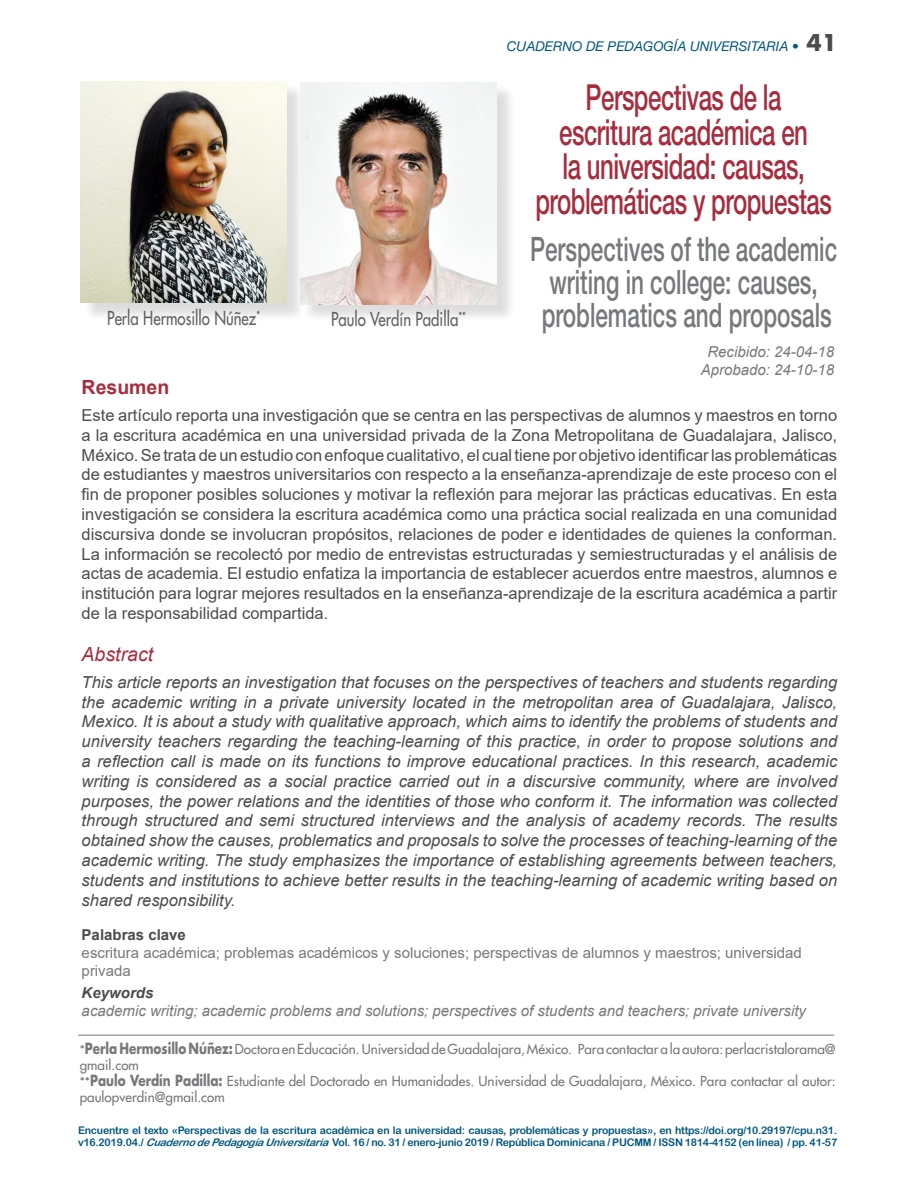
<style>
.page{position:relative;width:918px;height:1188px;background:#fff}
.page>*{position:absolute;margin:0;border:0;box-sizing:border-box;transform-origin:0 0}
.t1{font:500 36px/34.5px "Helvetica Neue";letter-spacing:-.02em;color:#a52e3e;text-align:center;scale:.67 1}
.t2{font:500 33.75px/33px "Helvetica Neue";color:#76787b;text-align:center;scale:.67 1}
.t3{font:italic 19.5px "Arial";color:#a52e3e}
.t4{font:700 19.5px "Arial";color:#a52e3e}
.t5{font:500 18.75px "Futura Std";color:#636366;scale:.8 1}
.t6{font:italic 16.5px/19.8px "Arial";color:#4b4c4d;text-align:justify}
.t7{font:16.5px/19.8px "Arial";color:#4b4c4d;text-align:justify}
.t8{font:italic 15px "Arial";color:#76787b}
.t9{font:15px/18px "Arial";color:#76787b}
.t10{font:700 15px "Arial";color:#4b4c4d}
.t11{font:italic 700 15px "Arial";color:#4b4c4d}
.t12{font:500 13.5px/16.2px "Futura Std";color:#76787b}
.t13{font:italic 13.5px "Helvetica Neue";color:#00577d}
.t14{font:10.5px/12.6px "Arial Rounded MT Bold";letter-spacing:-.02em;color:#00577d}
.s1{font-weight:500;font-style:normal}
.s2{font-family:"Futura Std";font-weight:700;font-style:normal;font-size:22.5px;color:#4b4c4d}
.s3{font-size:12px}
.s4{font-weight:700;font-size:15px}
.s5{font-style:italic}
</style>
<div class="page">
<hr style="left:78px;top:1034px;width:756px;height:2px;background:#a1a1a5">
<div style="left:83px;top:83px;width:223px;height:239px;background:#231f20;opacity:.15"></div>
<img style="left:81px;top:81px;width:206px;height:222px">
<div style="left:302px;top:84px;width:214px;height:239px;background:#231f20;opacity:.15"></div>
<img style="left:300px;top:82px;width:197px;height:222px">
<p class="t13" style="left:507px;top:38px;width:332px">CUADERNO DE PEDAGOGÍA UNIVERSITARIA <span class="s1">•</span> <span class="s2">41</span></p>
<p class="t5" style="left:107px;top:306px;width:193px">Perla Hermosillo Núñez<sup>*</sup></p>
<p class="t5" style="left:331px;top:307px;width:170px">Paulo Verdín Padilla<sup>**</sup></p>
<p class="t1" style="left:535px;top:80px;width:444px">Perspectivas de la escritura académica en<br>la universidad: causas, problemáticas y propuestas</p>
<p class="t2" style="left:530px;top:232px;width:460px">Perspectives of the academic writing in college: causes,</p>
<p class="t2" style="left:542px;top:298px;width:435px">problematics and proposals</p>
<p class="t8" style="left:707px;top:342px;width:128px">Recibido: 24-04-18</p>
<p class="t8" style="left:701px;top:360px;width:135px">Aprobado: 24-10-18</p>
<p class="t4" style="left:82px;top:373px;width:89px">Resumen</p>
<p class="t7" style="left:82px;top:405px;width:757px">Este artículo reporta una investigación que se centra en las perspectivas de alumnos y maestros en torno a la escritura académica en una universidad privada de la Zona Metropolitana de Guadalajara, Jalisco, México. Se trata de un estudio con enfoque cualitativo, el cual tiene por objetivo identificar las problemáticas de estudiantes y maestros universitarios con respecto a la enseñanza-aprendizaje de este proceso con el fin de proponer posibles soluciones y motivar la reflexión para mejorar las prácticas educativas. En esta investigación se considera la escritura académica como una práctica social realizada en una comunidad discursiva donde se involucran propósitos, relaciones de poder e identidades de quienes la conforman.<br>La información se recolectó por medio de entrevistas estructuradas y semiestructuradas y el análisis de actas de academia. El estudio enfatiza la importancia de establecer acuerdos entre maestros, alumnos e institución para lograr mejores resultados en la enseñanza-aprendizaje de la escritura académica a partir de la responsabilidad compartida.</p>
<p class="t3" style="left:82px;top:641px;width:73px">Abstract</p>
<p class="t6" style="left:82px;top:672px;width:757px">This article reports an investigation that focuses on the perspectives of teachers and students regarding the academic writing in a private university located in the metropolitan area of Guadalajara, Jalisco, Mexico. It is about a study with qualitative approach, which aims to identify the problems of students and university teachers regarding the teaching-learning of this practice, in order to propose solutions and a reflection call is made on its functions to improve educational practices. In this research, academic writing is considered as a social practice carried out in a discursive community, where are involved purposes, the power relations and the identities of those who conform it. The information was collected through structured and semi structured interviews and the analysis of academy records. The results obtained show the causes, problematics and proposals to solve the processes of teaching-learning of the academic writing. The study emphasizes the importance of establishing agreements between teachers, students and institutions to achieve better results in the teaching-learning of academic writing based on shared responsibility.</p>
<p class="t10" style="left:82px;top:924px;width:106px">Palabras clave</p>
<p class="t9" style="left:82px;top:944px;width:722px">escritura académica; problemas académicos y soluciones; perspectivas de alumnos y maestros; universidad privada</p>
<p class="t11" style="left:82px;top:983px;width:73px">Keywords</p>
<p class="t8" style="left:82px;top:1001px;width:726px">academic writing; academic problems and solutions; perspectives of students and teachers; private university</p>
<p class="t12" style="left:80px;top:1041px;width:757px"><span class="s3">*</span><span class="s4">Perla Hermosillo Núñez:</span> Doctora en Educación. Universidad de Guadalajara, México. Para contactar a la autora: perlacristalorama@ gmail.com</p>
<p class="t12" style="left:80px;top:1073px;width:758px"><span class="s3">**</span><span class="s4">Paulo Verdín Padilla:</span> Estudiante del Doctorado en Humanidades. Universidad de Guadalajara, México. Para contactar al autor: paulopverdin@gmail.com</p>
<p class="t14" style="left:78px;top:1123px;width:761px">Encuentre el texto «Perspectivas de la escritura académica en la universidad: causas, problemáticas y propuestas», en https://doi.org/10.29197/cpu.n31. v16.2019.04./ <span class="s5">CuadernodePedagogíaUniversitaria</span>Vol. 16 / no. 31 / enero-junio 2019 / República Dominicana / PUCMM / ISSN 1814-4152 (en línea) / pp. 41-57</p>
</div>
